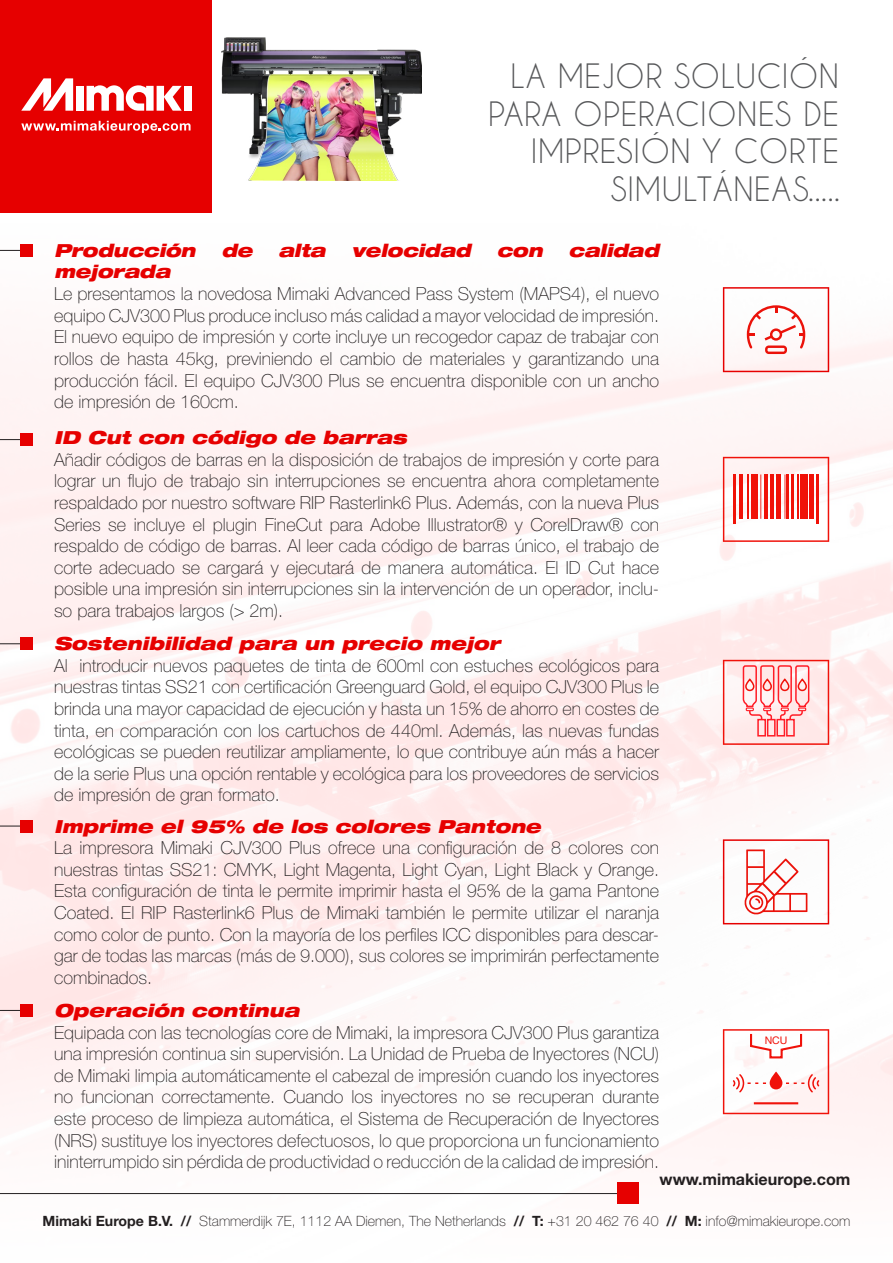
<style>
.page{position:relative;width:893px;height:1263px;background:#fff}
.page>*{position:absolute;margin:0;border:0;box-sizing:border-box;transform-origin:0 0}
.t1{font:31.5px/37.8px "Caviar Dreams";letter-spacing:.02em;color:#57585a;text-align:right}
.t2{font:100 18px/21.6px "Helvetica Neue LT Std";color:#231f20;text-align:justify}
.t3{font:italic 900 expanded 18px "Helvetica Neue LT Std";color:#e60000}
.t4{font:700 16.05px "Helvetica Neue LT Std";color:#231f20}
.t5{font:100 14.25px "Helvetica Neue LT Std";color:#231f20}
.t6{font:10.5px "Helvetica Neue LT Std";color:#f0120a}
.s1{font-weight:700}
</style>
<div class="page">
<img style="left:0;top:249px;width:893px;height:955px">
<svg style="left:0;top:250px;width:20px;height:1px"></svg>
<div style="left:20px;top:244px;width:13px;height:13px;background:#e60000"></div>
<svg style="left:0;top:643px;width:20px;height:1px"></svg>
<div style="left:20px;top:637px;width:13px;height:13px;background:#e60000"></div>
<svg style="left:0;top:439px;width:20px;height:1px"></svg>
<div style="left:20px;top:433px;width:13px;height:13px;background:#e60000"></div>
<svg style="left:0;top:826px;width:20px;height:1px"></svg>
<div style="left:20px;top:820px;width:13px;height:12px;background:#e60000"></div>
<svg style="left:0;top:1010px;width:20px;height:1px"></svg>
<div style="left:20px;top:1004px;width:13px;height:13px;background:#e60000"></div>
<hr style="left:0;top:1193px;width:628px;height:1px;background:#231f20">
<div style="left:617px;top:1183px;width:21px;height:21px;background:#e60000"></div>
<div style="left:0;top:0;width:213px;height:213px;background:#e60000"></div>
<div style="left:184px;top:86px;width:7px;height:25px;background:#fff"></div>
<div style="left:76px;top:86px;width:8px;height:25px;background:#fff"></div>
<svg style="left:21px;top:78px;width:52px;height:33px"></svg>
<svg style="left:87px;top:85px;width:95px;height:26px"></svg>
<svg style="left:21px;top:121px;width:170px;height:12px"></svg>
<svg style="left:723px;top:1029px;width:106px;height:85px"></svg>
<svg style="left:723px;top:287px;width:106px;height:85px"></svg>
<img style="left:222px;top:37px;width:200px;height:144px">
<svg style="left:723px;top:660px;width:106px;height:336px"></svg>
<svg style="left:723px;top:457px;width:106px;height:85px"></svg>
<h1 class="t1" style="left:488px;top:56px;width:353px">LA MEJOR SOLUCIÓN<br>PARA OPERACIONES DE<br>IMPRESIÓN Y CORTE<br>SIMULTÁNEAS.....</h1>
<p class="t3" style="left:54px;top:239px;width:143px">Producción</p>
<p class="t3" style="left:221px;top:239px;width:33px">de</p>
<p class="t3" style="left:278px;top:239px;width:49px">alta</p>
<p class="t3" style="left:351px;top:239px;width:121px">velocidad</p>
<p class="t3" style="left:497px;top:239px;width:47px">con</p>
<p class="t3" style="left:569px;top:239px;width:92px">calidad</p>
<p class="t3" style="left:54px;top:260px;width:118px">mejorada</p>
<p class="t2" style="left:54px;top:283px;width:607px">Le presentamos la novedosa Mimaki Advanced Pass System (MAPS4), el nuevo equipo CJV300 Plus produce incluso más calidad a mayor velocidad de impresión.<br>El nuevo equipo de impresión y corte incluye un recogedor capaz de trabajar con rollos de hasta 45kg, previniendo el cambio de materiales y garantizando una producción fácil. El equipo CJV300 Plus se encuentra disponible con un ancho de impresión de 160cm.</p>
<p class="t3" style="left:54px;top:426px;width:354px">ID Cut con código de barras</p>
<p class="t2" style="left:54px;top:449px;width:607px">Añadir códigos de barras en la disposición de trabajos de impresión y corte para lograr un flujo de trabajo sin interrupciones se encuentra ahora completamente respaldado por nuestro software RIP Rasterlink6 Plus. Además, con la nueva Plus Series se incluye el plugin FineCut para Adobe Illustrator® y CorelDraw® con respaldo de código de barras. Al leer cada código de barras único, el trabajo de corte adecuado se cargará y ejecutará de manera automática. El ID Cut hace posible una impresión sin interrupciones sin la intervención de un operador, inclu&shy;so para trabajos largos (&gt; 2m).</p>
<p class="t3" style="left:54px;top:632px;width:448px">Sostenibilidad para un precio mejor</p>
<p class="t2" style="left:54px;top:655px;width:607px">Al introducir nuevos paquetes de tinta de 600ml con estuches ecológicos para nuestras tintas SS21 con certificación Greenguard Gold, el equipo CJV300 Plus le brinda una mayor capacidad de ejecución y hasta un 15% de ahorro en costes de tinta, en comparación con los cartuchos de 440ml. Además, las nuevas fundas ecológicas se pueden reutilizar ampliamente, lo que contribuye aún más a hacer de la serie Plus una opción rentable y ecológica para los proveedores de servicios de impresión de gran formato.</p>
<p class="t3" style="left:54px;top:814px;width:488px">Imprime el 95% de los colores Pantone</p>
<p class="t2" style="left:54px;top:837px;width:607px">La impresora Mimaki CJV300 Plus ofrece una configuración de 8 colores con nuestras tintas SS21: CMYK, Light Magenta, Light Cyan, Light Black y Orange.<br>Esta configuración de tinta le permite imprimir hasta el 95% de la gama Pantone Coated. El RIP Rasterlink6 Plus de Mimaki también le permite utilizar el naranja como color de punto. Con la mayoría de los perfiles ICC disponibles para descar&shy;gar de todas las marcas (más de 9.000), sus colores se imprimirán perfectamente combinados.</p>
<p class="t3" style="left:54px;top:999px;width:247px">Operación continua</p>
<p class="t2" style="left:54px;top:1021px;width:607px">Equipada con las tecnologías core de Mimaki, la impresora CJV300 Plus garantiza una impresión continua sin supervisión. La Unidad de Prueba de Inyectores (NCU) de Mimaki limpia automáticamente el cabezal de impresión cuando los inyectores no funcionan correctamente. Cuando los inyectores no se recuperan durante este proceso de limpieza automática, el Sistema de Recuperación de Inyectores (NRS) sustituye los inyectores defectuosos, lo que proporciona un funcionamiento ininterrumpido sin pérdida de productividad o reducción de la calidad de impresión.</p>
<p class="t6" style="left:765px;top:1034px;width:24px">NCU</p>
<p class="t4" style="left:660px;top:1169px;width:192px">www.mimakieurope.com</p>
<p class="t5" style="left:43px;top:1213px;width:809px"><span class="s1">Mimaki Europe B.V. //</span> Stammerdijk 7E, 1112 AA Diemen, The Netherlands <span class="s1">// T:</span> +31 20 462 76 40 <span class="s1">// M:</span> info@mimakieurope.com</p>
</div>
